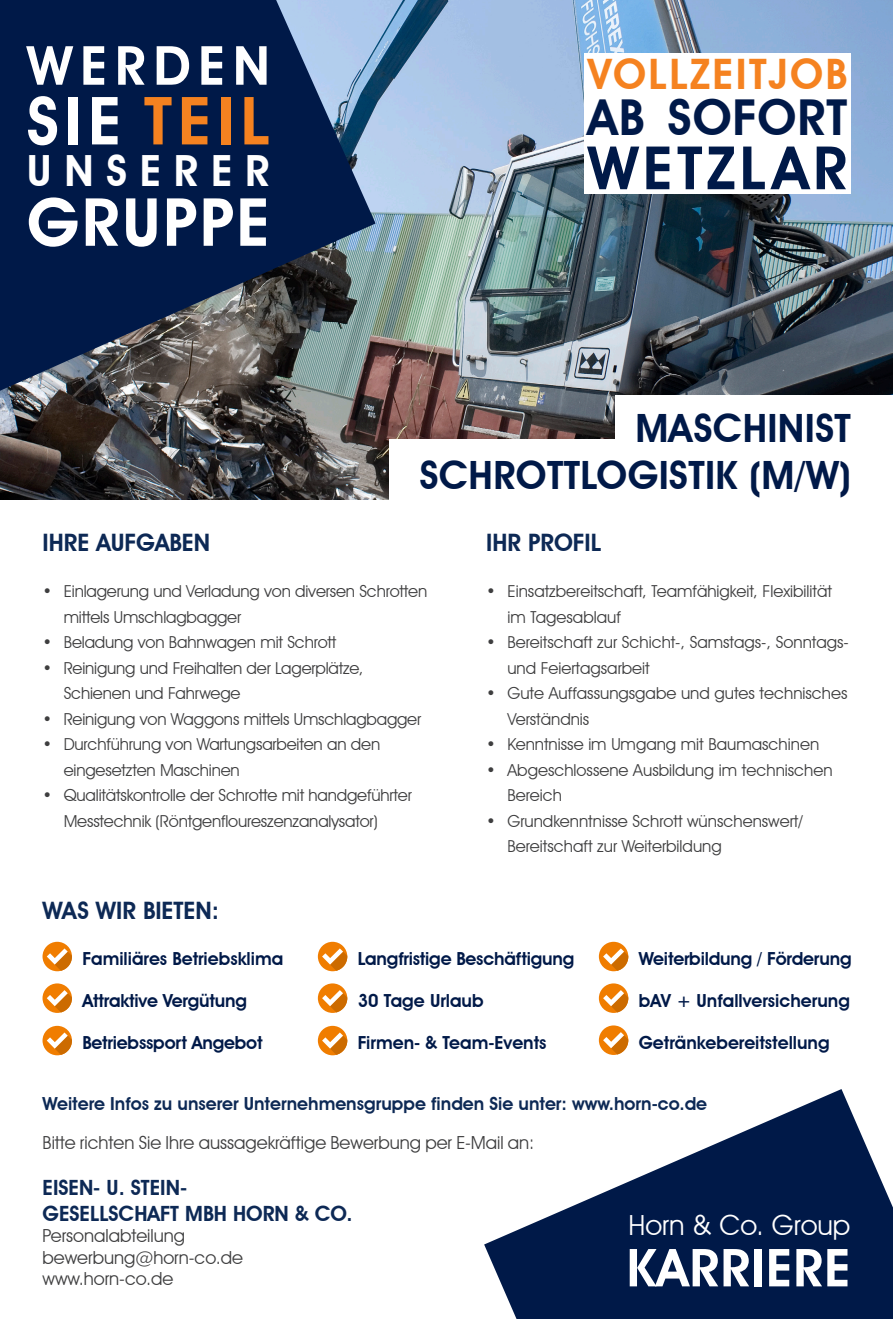
<style>
.page{position:relative;width:893px;height:1319px;background:#fff}
.page>*{position:absolute;margin:0;border:0;box-sizing:border-box;transform-origin:0 0}
.t1{font:600 66.6px "Avant Garde IT Cby BT";letter-spacing:.09em;color:#f58220}
.t2{font:600 66.6px "Avant Garde IT Cby BT";letter-spacing:.035em;color:#fff}
.t3{font:600 60px "Avant Garde IT Cby BT";letter-spacing:.075em;color:#001948}
.t4{font:600 54.15px "Avant Garde IT Cby BT";letter-spacing:.14em;color:#fff}
.t5{font:600 52.5px "Avant Garde IT Cby BT";letter-spacing:.02em;color:#fff}
.t6{font:600 49.5px "Avant Garde IT Cby BT";letter-spacing:.02em;color:#001948}
.t7{font:600 43.05px "Avant Garde IT Cby BT";letter-spacing:.295em;color:#fff}
.t8{font:600 42px "Avant Garde IT Cby BT";letter-spacing:.055em;color:#f58220}
.t9{font:600 39px/46.8px "Avant Garde IT Cby BT";letter-spacing:.01em;color:#001948;text-align:right}
.t10{font:27.75px "Avant Garde IT Cby BT";color:#fff}
.t11{font:600 24px "Avant Garde IT Cby BT";color:#0d2955}
.t12{font:600 21px "Avant Garde IT Cby BT";color:#0d2955}
.t13{font:600 18px "Avant Garde IT Cby BT";color:#001948}
.t14{font:18px "Avant Garde IT Cby BT";color:#3e3e3f}
.t15{font:600 18px "Avant Garde IT Cby BT";color:#0d2955}
.t16{font:16.5px/25.5px "Avant Garde IT Cby BT";letter-spacing:-.01em;color:#3e3e3f}
.s1{color:#fff}
</style>
<div class="page">
<img style="left:0;top:0;width:893px;height:500px">
<svg style="left:0;top:0;width:376px;height:391px;background:#203559"></svg>
<svg style="left:484px;top:1089px;width:409px;height:229px;fill:#001948"></svg>
<div style="left:584px;top:54px;width:267px;height:140px;background:#fff"></div>
<div style="left:615px;top:395px;width:278px;height:55px;background:#fff"></div>
<div style="left:389px;top:439px;width:504px;height:75px;background:#fff"></div>
<svg style="left:43px;top:941px;width:29px;height:30px"></svg>
<svg style="left:47px;top:948px;width:25px;height:22px"></svg>
<div style="left:43px;top:983px;width:29px;height:29px;background:#f07d00;border-radius:50%"></div>
<svg style="left:47px;top:989px;width:25px;height:23px"></svg>
<svg style="left:43px;top:1025px;width:29px;height:30px"></svg>
<svg style="left:47px;top:1032px;width:25px;height:22px"></svg>
<svg style="left:599px;top:941px;width:29px;height:30px"></svg>
<svg style="left:603px;top:948px;width:25px;height:22px"></svg>
<div style="left:599px;top:983px;width:29px;height:29px;background:#f07d00;border-radius:50%"></div>
<svg style="left:603px;top:989px;width:25px;height:23px"></svg>
<div style="left:599px;top:1025px;width:29px;height:29px;background:#f07d00;border-radius:50%"></div>
<svg style="left:603px;top:1031px;width:25px;height:23px"></svg>
<svg style="left:318px;top:941px;width:29px;height:30px"></svg>
<svg style="left:322px;top:948px;width:25px;height:22px"></svg>
<div style="left:318px;top:983px;width:29px;height:29px;background:#f07d00;border-radius:50%"></div>
<svg style="left:322px;top:989px;width:25px;height:23px"></svg>
<svg style="left:318px;top:1025px;width:29px;height:30px"></svg>
<svg style="left:322px;top:1032px;width:25px;height:22px"></svg>
<p class="t4" style="left:27px;top:33px;width:244px">WERDEN</p>
<p class="t1" style="left:27px;top:81px;width:244px"><span class="s1">SIE</span> TEIL</p>
<p class="t7" style="left:27px;top:145px;width:244px">UNSERER</p>
<p class="t2" style="left:27px;top:182px;width:244px">GRUPPE</p>
<p class="t8" style="left:588px;top:48px;width:261px">VOLLZEITJOB</p>
<p class="t6" style="left:588px;top:88px;width:261px">AB SOFORT</p>
<p class="t3" style="left:588px;top:132px;width:261px">WETZLAR</p>
<p class="t9" style="left:420px;top:404px;width:433px">MASCHINIST<br>SCHROTTLOGISTIK (M/W)</p>
<p class="t11" style="left:43px;top:527px;width:169px">IHRE AUFGABEN</p>
<p class="t16" style="left:64px;top:578px;width:365px;text-indent:-21px">• Einlagerung und Verladung von diversen Schrotten mittels Umschlagbagger</p>
<p class="t16" style="left:43px;top:629px;width:295px">• Beladung von Bahnwagen mit Schrott</p>
<p class="t16" style="left:64px;top:654px;width:301px;text-indent:-21px">• Reinigung und Freihalten der Lagerplätze,<br>Schienen und Fahrwege</p>
<p class="t16" style="left:43px;top:705px;width:380px">• Reinigung von Waggons mittels Umschlagbagger</p>
<p class="t16" style="left:64px;top:731px;width:318px;text-indent:-21px">• Durchführung von Wartungsarbeiten an den eingesetzten Maschinen</p>
<p class="t16" style="left:64px;top:782px;width:350px;text-indent:-21px">• Qualitätskontrolle der Schrotte mit handgeführter<br>Messtechnik (Röntgenfloureszenzanalysator)</p>
<p class="t11" style="left:486px;top:527px;width:117px">IHR PROFIL</p>
<p class="t16" style="left:507px;top:578px;width:326px;text-indent:-21px">• Einsatzbereitschaft, Teamfähigkeit, Flexibilität im Tagesablauf</p>
<p class="t16" style="left:507px;top:629px;width:343px;text-indent:-21px">• Bereitschaft zur Schicht-, Samstags-, Sonntags&shy;und Feiertagsarbeit</p>
<p class="t16" style="left:507px;top:680px;width:342px;text-indent:-21px">• Gute Auffassungsgabe und gutes technisches<br>Verständnis</p>
<p class="t16" style="left:486px;top:731px;width:335px">• Kenntnisse im Umgang mit Baumaschinen</p>
<p class="t16" style="left:507px;top:756px;width:327px;text-indent:-21px">• Abgeschlossene Ausbildung im technischen<br>Bereich</p>
<p class="t16" style="left:507px;top:807px;width:297px;text-indent:-21px">• Grundkenntnisse Schrott wünschenswert/<br>Bereitschaft zur Weiterbildung</p>
<p class="t11" style="left:43px;top:895px;width:178px">WAS WIR BIETEN:</p>
<p class="t13" style="left:82px;top:947px;width:202px">Familiäres Betriebsklima</p>
<p class="t13" style="left:82px;top:989px;width:166px">Attraktive Vergütung</p>
<p class="t13" style="left:82px;top:1031px;width:182px">Betriebssport Angebot</p>
<p class="t13" style="left:358px;top:947px;width:218px">Langfristige Beschäftigung</p>
<p class="t13" style="left:358px;top:989px;width:127px">30 Tage Urlaub</p>
<p class="t13" style="left:358px;top:1031px;width:190px">Firmen- &amp; Team-Events</p>
<p class="t13" style="left:639px;top:947px;width:214px">Weiterbildung / Förderung</p>
<p class="t13" style="left:639px;top:989px;width:213px">bAV + Unfallversicherung</p>
<p class="t13" style="left:639px;top:1031px;width:192px">Getränkebereitstellung</p>
<p class="t15" style="left:43px;top:1092px;width:666px">Weitere Infos zu unserer Unternehmensgruppe finden Sie unter: www.horn-co.de</p>
<p class="t14" style="left:43px;top:1130px;width:493px">Bitte richten Sie Ihre aussagekräftige Bewerbung per E-Mail an:</p>
<p class="t12" style="left:43px;top:1175px;width:146px">EISEN- U. STEIN-</p>
<p class="t12" style="left:43px;top:1200px;width:311px">GESELLSCHAFT MBH HORN &amp; CO.</p>
<p class="t14" style="left:43px;top:1224px;width:144px">Personalabteilung</p>
<p class="t14" style="left:43px;top:1246px;width:202px">bewerbung@horn-co.de</p>
<p class="t14" style="left:43px;top:1267px;width:133px">www.horn-co.de</p>
<p class="t10" style="left:628px;top:1208px;width:224px">Horn &amp; Co. Group</p>
<p class="t5" style="left:627px;top:1235px;width:225px">KARRIERE</p>
</div>
